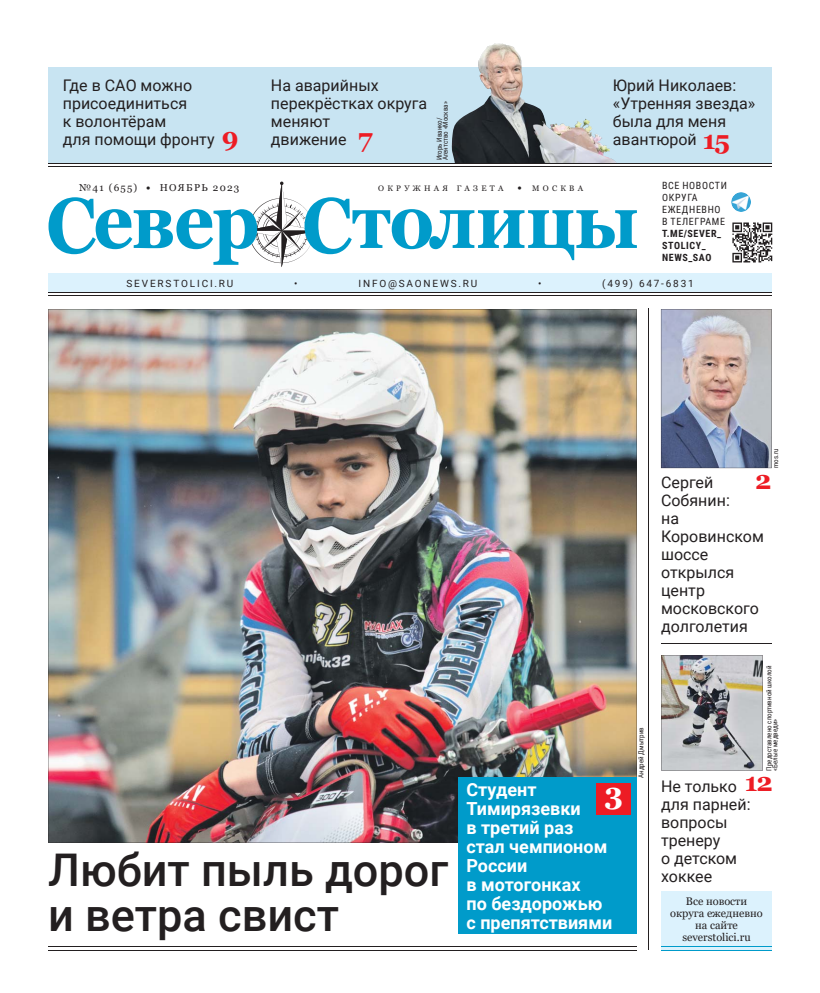
<style>
.page{position:relative;width:820px;height:993px;background:#fff}
.page>*{position:absolute;margin:0;border:0;box-sizing:border-box;transform-origin:0 0}
.t1{font:500 45px/45px "Roboto";color:#231f20}
.t2{font:700 30px "Georgia";color:#fff}
.t3{font:700 26px "Georgia";color:#ed1c24}
.t4{font:700 18px/19px "Roboto";color:#fff}
.t5{font:16px/18px "Roboto";color:#231f20}
.t6{font:11px/12px "Georgia";color:#231f20;text-align:center}
.t7{font:10px "Roboto";letter-spacing:.185em;color:#231f20}
.t8{font:10px/12px "Roboto Condensed";letter-spacing:.065em;color:#231f20}
.t9{font:700 10px/12px "Roboto Condensed";letter-spacing:.065em;color:#231f20}
.t10{font:10px "Georgia";letter-spacing:.12em;color:#231f20}
.t11{font:8px "Georgia";letter-spacing:.41em;color:#231f20}
.t12{font:7px/6px "Roboto Condensed";color:#231f20}
.s1{font-family:"Georgia";font-weight:700;font-size:26px;color:#ed1c24}
.s2{font-weight:700}
.s3{font-weight:700;font-size:10px}
</style>
<div class="page">
<div style="left:48px;top:67px;width:723px;height:96px;background:#c8e4f2"></div>
<img style="left:48px;top:309px;width:588px;height:533px">
<hr style="left:648px;top:309px;width:1px;height:640px;background:#231f20">
<img style="left:732px;top:222px;width:39px;height:41px">
<svg style="left:279px;top:181px;width:5px;height:86px"></svg>
<svg style="left:48px;top:197px;width:588px;height:68px"></svg>
<div style="left:48px;top:273px;width:723px;height:19px;background:#dcf2fd"></div>
<hr style="left:48px;top:292px;width:723px;height:1px;background:#231f20">
<hr style="left:48px;top:295px;width:723px;height:1px;background:#231f20">
<img style="left:730px;top:192px;width:20px;height:20px;border-radius:50%">
<hr style="left:48px;top:946px;width:588px;height:1px;background:#231f20">
<hr style="left:48px;top:949px;width:588px;height:1px;background:#231f20">
<div style="left:458px;top:777px;width:178px;height:156px;background:#009bca"></div>
<div style="left:596px;top:782px;width:34px;height:32px;background:#ed1c24"></div>
<hr style="left:660px;top:642px;width:111px;height:1px;background:#231f20">
<img style="left:660px;top:309px;width:111px;height:159px">
<hr style="left:48px;top:163px;width:723px;height:1px;background:#231f20">
<hr style="left:48px;top:166px;width:723px;height:1px;background:#231f20">
<div style="left:661px;top:890px;width:110px;height:59px;background:#dcf2fd"></div>
<hr style="left:661px;top:946px;width:110px;height:1px;background:#009bca">
<hr style="left:661px;top:949px;width:110px;height:1px;background:#009bca">
<img style="left:661px;top:655px;width:101px;height:115px">
<img style="left:480px;top:127px;width:136px;height:36px">
<p class="t5" style="left:63px;top:77px;width:177px">Где в САО можно присоединиться<br>к волонтёрам<br>для помощи фронту <span class="s1">9</span></p>
<p class="t5" style="left:271px;top:77px;width:158px">На аварийных перекрёстках округа меняют<br>движение <span class="s1">7</span></p>
<p class="t12" style="left:436px;top:160px;width:61px;rotate:-90deg">Игорь Иванко/<br>Агентство «Москва»</p>
<p class="t5" style="left:612px;top:77px;width:144px">Юрий Николаев: «Утренняя звезда» была для меня авантюрой</p>
<h3 class="t3" style="left:702px;top:125px;width:29px">15</h3>
<p class="t10" style="left:79px;top:181px;width:162px">№41 (655) <span class="s2">•</span> НОЯБРЬ 2023</p>
<p class="t8" style="left:661px;top:180px;width:66px">ВСЕ НОВОСТИ<br>ОКРУГА<br>ЕЖЕДНЕВНО<br>В ТЕЛЕГРАМЕ</p>
<p class="t9" style="left:661px;top:228px;width:61px">T.ME/SEVER_<br>STOLICY_<br>NEWS_SAO</p>
<p class="t11" style="left:378px;top:183px;width:127px">ОКРУЖНАЯ ГАЗЕТА</p>
<p class="t11" style="left:517px;top:183px;width:67px"><span class="s3">•</span> МОСКВА</p>
<p class="t7" style="left:126px;top:277px;width:108px">SEVERSTOLICI.RU</p>
<p class="t7" style="left:294px;top:277px;width:5px">•</p>
<p class="t7" style="left:358px;top:277px;width:120px">INFO@SAONEWS.RU</p>
<p class="t7" style="left:538px;top:277px;width:5px">•</p>
<p class="t7" style="left:602px;top:277px;width:93px">(499) 647-6831</p>
<p class="t12" style="left:772px;top:468px;width:21px;rotate:-90deg">mos.ru</p>
<h1 class="t1" style="left:48px;top:847px;width:401px">Любит пыль дорог и ветра свист</h1>
<p class="t4" style="left:466px;top:780px;width:147px">Студент<br>Тимирязевки<br>в третий раз стал чемпионом<br>России<br>в мотогонках<br>по бездорожью с препятствиями</p>
<h2 class="t2" style="left:604px;top:776px;width:20px">3</h2>
<p class="t12" style="left:638px;top:777px;width:52px;rotate:-90deg">Андрей Дмытрив</p>
<h3 class="t3" style="left:754px;top:465px;width:18px">2</h3>
<p class="t5" style="left:660px;top:473px;width:104px">Сергей<br>Собянин:<br>на<br>Коровинском шоссе открылся центр московского долголетия</p>
<p class="t12" style="left:766px;top:770px;width:107px;rotate:-90deg">Предоставлено спортивной школой «Белые медведи»</p>
<p class="t5" style="left:660px;top:777px;width:113px">Не только <span class="s1">12 </span>для парней: вопросы тренеру<br>о детском хоккее</p>
<p class="t6" style="left:670px;top:895px;width:94px">Все новости округа ежедневно на сайте severstolici.ru</p>
</div>
